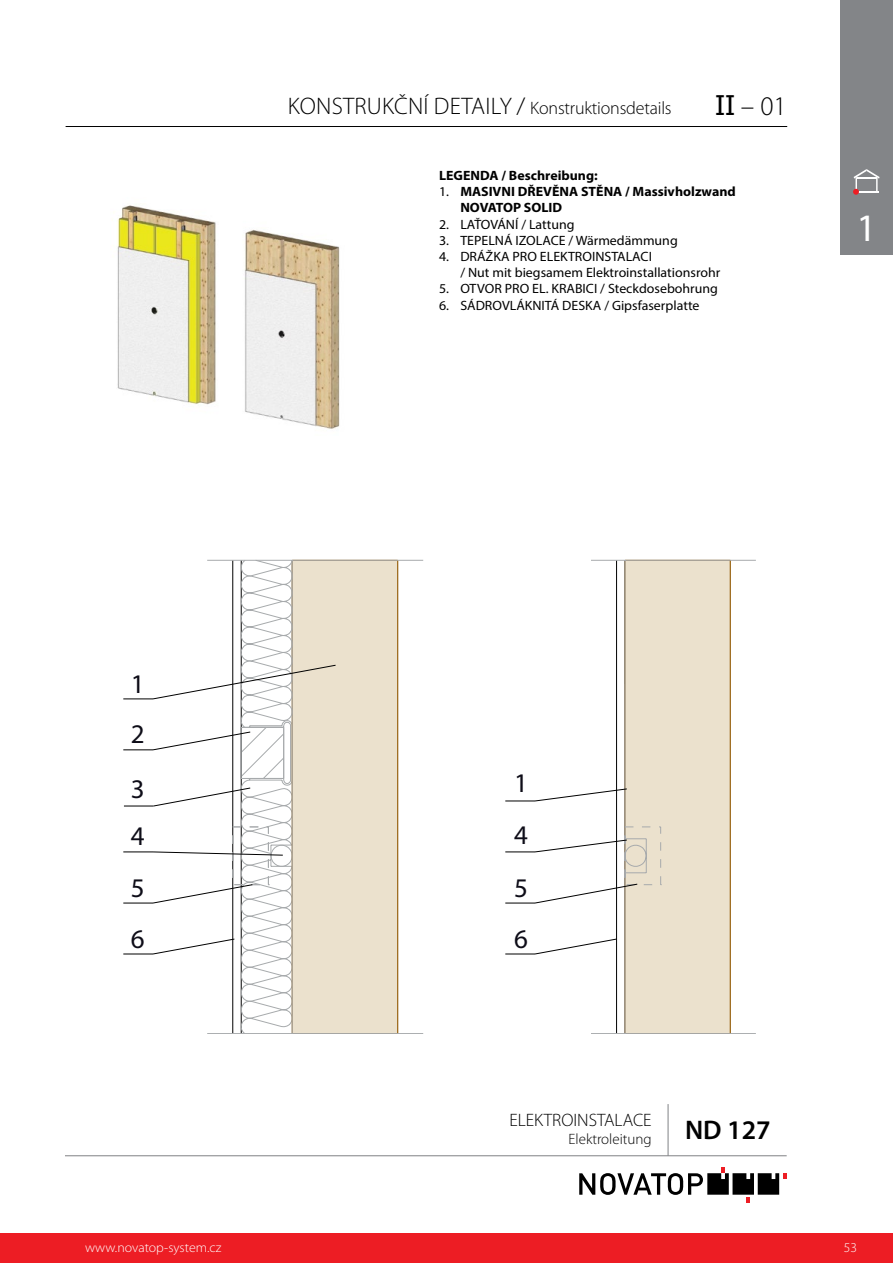
<style>
.page{position:relative;width:893px;height:1263px;background:#fff}
.page>*{position:absolute;margin:0;border:0;box-sizing:border-box;transform-origin:0 0}
.t1{font:39px "Myriad Pro";color:#fff}
.t2{font:27px/51.9px "Myriad Pro";color:#0e0d18;text-align:justify}
.t3{font:300 27px "Myriad Pro";color:#000}
.t4{font:300 18px "Myriad Pro";letter-spacing:-.01em;color:#000}
.t5{font:300 15px "Myriad Pro";color:#000}
.t6{font:13.5px/16.2px "Myriad Pro";color:#000}
.t7{font:700 13.5px/16.2px "Myriad Pro";color:#000}
.t8{font:300 13.5px "Myriad Pro";color:#fff}
.s1{font-size:24px}
.s2{font-family:"Tahoma";font-weight:400}
.s3{font-weight:400}
</style>
<div class="page">
<div style="left:840px;top:0;width:53px;height:254px;background:#838588"></div>
<hr style="left:66px;top:126px;width:721px;height:1px;background:#000">
<svg style="left:579px;top:1167px;width:208px;height:36px"></svg>
<hr style="left:65px;top:1155px;width:722px;height:1px;background:#808285">
<hr style="left:668px;top:1104px;width:1px;height:52px;background:#808285">
<div style="left:0;top:1233px;width:893px;height:30px;background:#ed1d24"></div>
<hr style="left:207px;top:560px;width:216px;height:1px;background:#a7aaac">
<hr style="left:207px;top:1033px;width:216px;height:1px;background:#a7aaac">
<hr style="left:123px;top:749px;width:30px;height:1px;background:#000">
<hr style="left:123px;top:851px;width:30px;height:1px;background:#000">
<hr style="left:123px;top:903px;width:30px;height:1px;background:#000">
<svg style="left:124px;top:806px;width:28px;height:1px"></svg>
<hr style="left:123px;top:953px;width:30px;height:1px;background:#000">
<hr style="left:123px;top:698px;width:30px;height:1px;background:#000">
<svg style="left:293px;top:560px;width:463px;height:474px"></svg>
<svg style="left:232px;top:560px;width:61px;height:473px"></svg>
<svg style="left:152px;top:664px;width:486px;height:291px"></svg>
<img style="left:117px;top:205px;width:223px;height:224px">
<svg style="left:853px;top:169px;width:27px;height:26px"></svg>
<h2 class="t2" style="left:131px;top:658px;width:15px">1</h2>
<h2 class="t2" style="left:131px;top:706px;width:15px;line-height:54.9px">2<br>3</h2>
<h2 class="t2" style="left:131px;top:809px;width:15px">4<br>5<br>6</h2>
<h3 class="t4" style="left:288px;top:97px;width:385px"><span class="s1">KONSTRUKČNÍ DETAILY /</span> Konstruktionsdetails</h3>
<h2 class="t3" style="left:715px;top:89px;width:73px"><span class="s2">II</span> – 01</h2>
<p class="t7" style="left:439px;top:167px;width:160px">LEGENDA / Beschreibung:</p>
<p class="t7" style="left:460px;top:183px;width:277px;text-indent:-21px"><span class="s3">1.</span> MASIVNI DŘEVĚNA STĚNA / Massivholzwand<br>NOVATOP SOLID</p>
<p class="t6" style="left:439px;top:216px;width:137px">2. LAŤOVÁNÍ / Lattung</p>
<p class="t6" style="left:439px;top:232px;width:240px">3. TEPELNÁ IZOLACE / Wärmedämmung</p>
<p class="t6" style="left:460px;top:248px;width:261px;text-indent:-21px">4. DRÁŽKA PRO ELEKTROINSTALACI<br>/ Nut mit biegsamem Elektroinstallationsrohr</p>
<p class="t6" style="left:439px;top:280px;width:280px">5. OTVOR PRO EL. KRABICI / Steckdosebohrung</p>
<p class="t6" style="left:439px;top:297px;width:262px">6. SÁDROVLÁKNITÁ DESKA / Gipsfaserplatte</p>
<h1 class="t1" style="left:857px;top:204px;width:22px">1</h1>
<h2 class="t2" style="left:514px;top:757px;width:15px">1<br>4<br>5<br>6</h2>
<h3 class="t4" style="left:509px;top:1109px;width:144px">ELEKTROINSTALACE</h3>
<p class="t5" style="left:569px;top:1130px;width:204px">Elektroleitung <sup>ND</sup> <sup>127</sup></p>
<p class="t8" style="left:85px;top:1239px;width:138px">www.novatop-system.cz</p>
<p class="t8" style="left:844px;top:1239px;width:15px">53</p>
</div>
